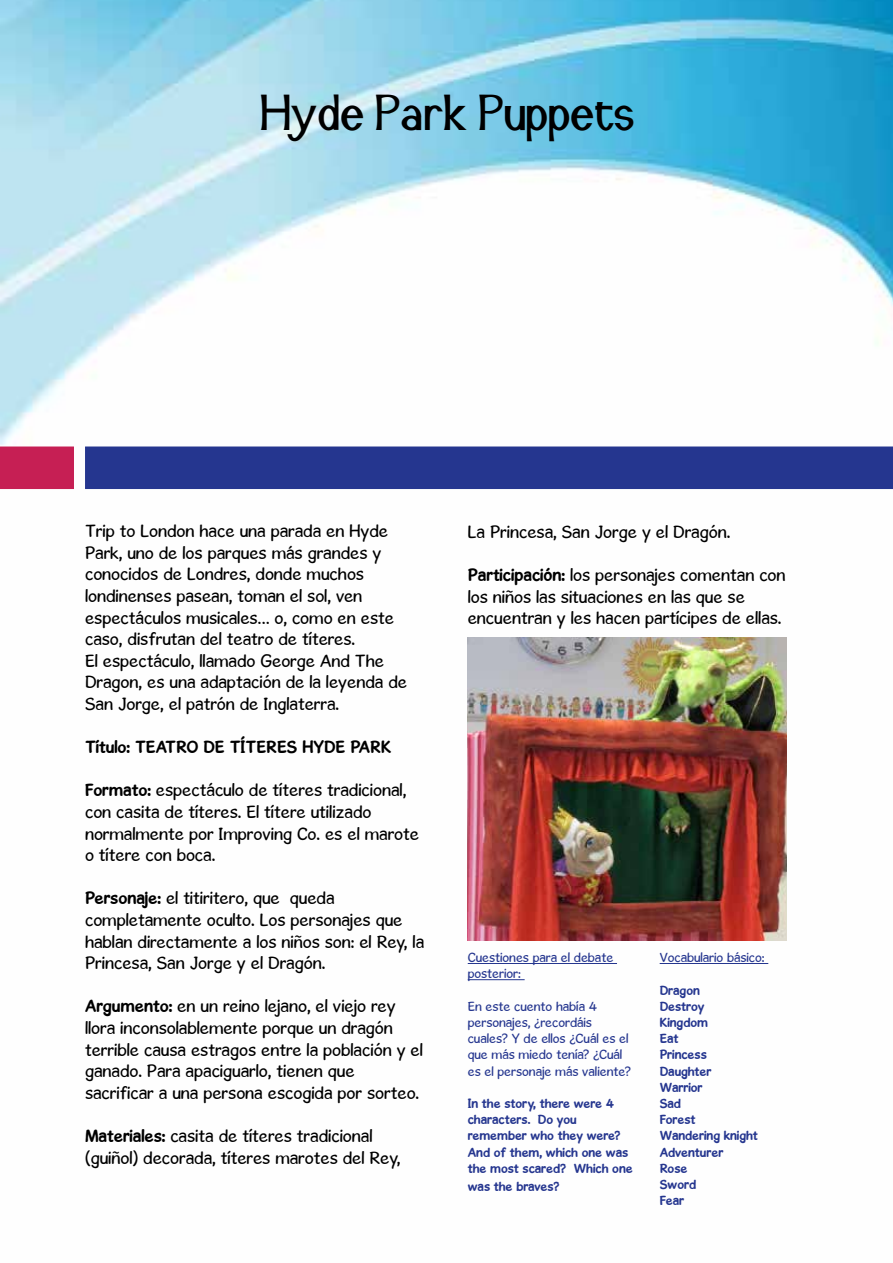
<style>
.page{position:relative;width:893px;height:1263px;background:#fff}
.page>*{position:absolute;margin:0;border:0;box-sizing:border-box;transform-origin:0 0}
.t1{font:48px "Snidane";color:#000}
.t2{font:18px/21.6px "Gosmick Sans";color:#000}
.t3{font:700 18px "Gosmick Sans";color:#000}
.t4{font:700 13.5px/16.2px "Gosmick Sans";color:#25368f}
.t5{font:13.5px/16.2px "Gosmick Sans";color:#25368f}
.s1{font-weight:700}
</style>
<div class="page">
<img style="left:0;top:0;width:893px;height:981px">
<div style="left:0;top:446px;width:74px;height:43px;background:#c61f54;border:2px solid #c61f54"></div>
<div style="left:85px;top:446px;width:808px;height:43px;background:#25368f"></div>
<hr style="left:468px;top:963px;width:149px;height:1px;background:#25368f">
<hr style="left:468px;top:979px;width:57px;height:1px;background:#25368f">
<hr style="left:660px;top:963px;width:108px;height:1px;background:#25368f">
<img style="left:468px;top:638px;width:319px;height:303px">
<h1 class="t1" style="left:261px;top:87px;width:376px">Hyde Park Puppets</h1>
<p class="t2" style="left:85px;top:520px;width:324px">Trip to London hace una parada en Hyde Park, uno de los parques más grandes y conocidos de Londres, donde muchos londinenses pasean, toman el sol, ven espectáculos musicales… o, como en este caso, disfrutan del teatro de títeres.<br>El espectáculo, llamado George And The Dragon, es una adaptación de la leyenda de San Jorge, el patrón de Inglaterra.</p>
<p class="t3" style="left:85px;top:736px;width:308px">Título: TEATRO DE TÍTERES HYDE PARK</p>
<p class="t2" style="left:85px;top:779px;width:336px"><span class="s1">Formato:</span> espectáculo de títeres tradicional, con casita de títeres. El títere utilizado normalmente por Improving Co. es el marote o títere con boca.</p>
<p class="t2" style="left:85px;top:887px;width:341px"><span class="s1">Personaje:</span> el titiritero, que queda completamente oculto. Los personajes que hablan directamente a los niños son: el Rey, la Princesa, San Jorge y el Dragón.</p>
<p class="t2" style="left:85px;top:995px;width:339px"><span class="s1">Argumento:</span> en un reino lejano, el viejo rey llora inconsolablemente porque un dragón terrible causa estragos entre la población y el ganado. Para apaciguarlo, tienen que sacrificar a una persona escogida por sorteo.</p>
<p class="t2" style="left:85px;top:1125px;width:317px"><span class="s1">Materiales:</span> casita de títeres tradicional (guiñol) decorada, títeres marotes del Rey,</p>
<p class="t2" style="left:468px;top:521px;width:264px">La Princesa, San Jorge y el Dragón.</p>
<p class="t2" style="left:468px;top:564px;width:319px"><span class="s1">Participación:</span> los personajes comentan con los niños las situaciones en las que se encuentran y les hacen partícipes de ellas.</p>
<p class="t5" style="left:468px;top:949px;width:147px">Cuestiones para el debate posterior:</p>
<p class="t5" style="left:468px;top:998px;width:165px">En este cuento había 4 personajes, ¿recordáis cuales? Y de ellos ¿Cuál es el que más miedo tenía? ¿Cuál es el personaje más valiente?</p>
<p class="t4" style="left:468px;top:1095px;width:166px">In the story, there were 4 characters. Do you remember who they were?<br>And of them, which one was the most scared? Which one</p>
<p class="t4" style="left:468px;top:1178px;width:93px">was the braves?</p>
<p class="t5" style="left:660px;top:949px;width:106px">Vocabulario básico:</p>
<p class="t4" style="left:660px;top:982px;width:100px">Dragon<br>Destroy<br>Kingdom<br>Eat<br>Princess<br>Daughter<br>Warrior<br>Sad<br>Forest<br>Wandering knight<br>Adventurer<br>Rose<br>Sword<br>Fear</p>
</div>
